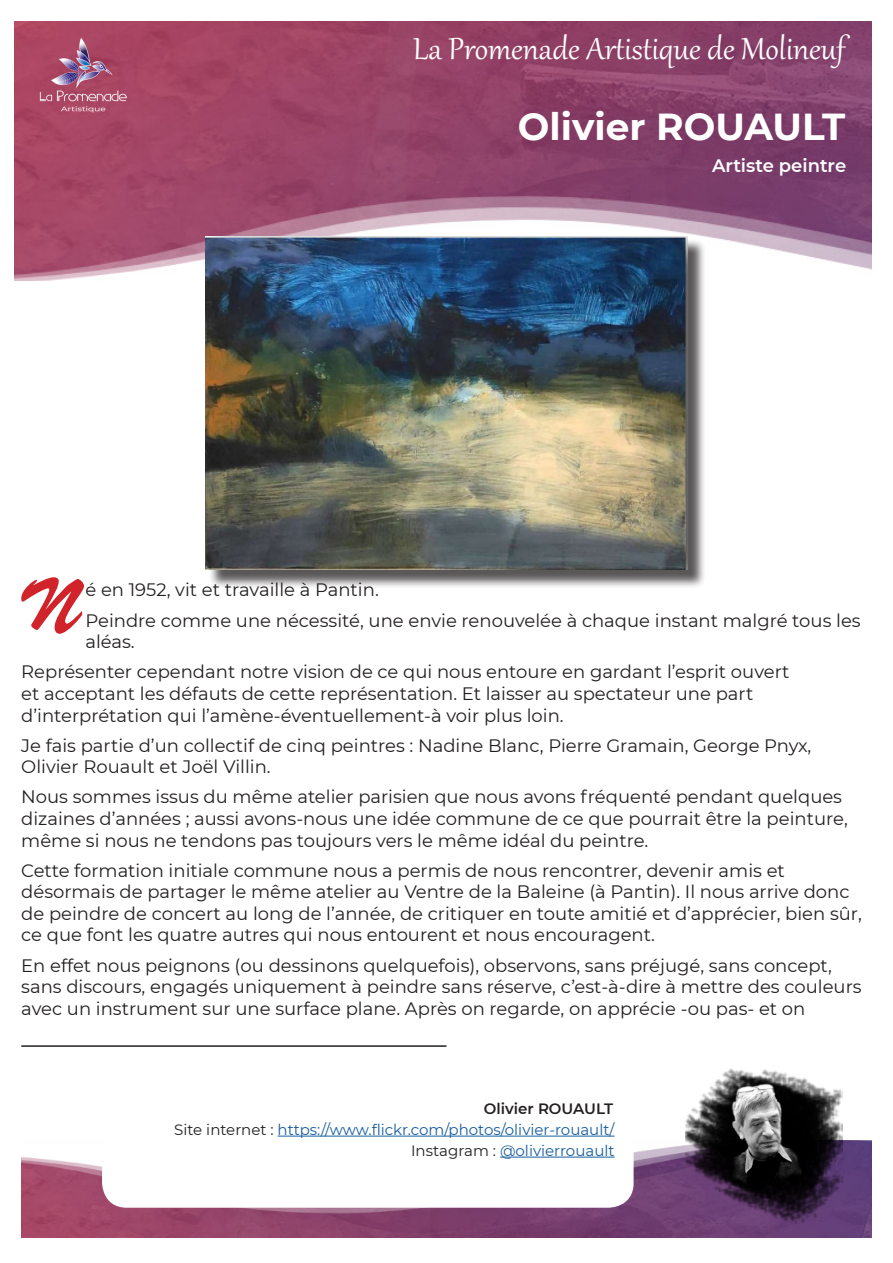
<style>
.page{position:relative;width:893px;height:1263px;background:#fff}
.page>*{position:absolute;margin:0;border:0;box-sizing:border-box;transform-origin:0 0}
.t1{font:74.4px "Brush Script Std";color:#d1232a}
.t2{font:37.5px "Gabriola";color:#fff}
.t3{font:700 37.5px "Montserrat";color:#fff}
.t4{font:18px/21.6px "Montserrat";color:#231f20}
.t5{font:600 18px "Montserrat";color:#fff}
.t6{font:15px "Montserrat";color:#175d9e}
.t7{font:600 15px "Montserrat";color:#231f20}
.s1{color:#231f20}
</style>
<div class="page">
<img style="left:21px;top:1140px;width:851px;height:97px">
<img style="left:686px;top:1068px;width:156px;height:169px">
<img style="left:14px;top:21px;width:858px;height:259px">
<div style="left:208px;top:238px;width:498px;height:350px;background:#231f20;opacity:.75"></div>
<img style="left:206px;top:236px;width:481px;height:334px">
<div style="left:103px;top:1078px;width:530px;height:129px;background:#fff;border-radius:24px"></div>
<hr style="left:278px;top:1136px;width:337px;height:1px;background:#175d9e">
<hr style="left:500px;top:1157px;width:115px;height:1px;background:#175d9e">
<div style="left:102px;top:1077px;width:532px;height:131px;border:2px solid #fff;border-radius:24px"></div>
<img style="left:25px;top:33px;width:116px;height:85px">
<hr style="left:21px;top:1045px;width:425px;height:2px;background:#231f20">
<p class="t2" style="left:413px;top:24px;width:433px">La Promenade Artistique de Molineuf</p>
<p class="t3" style="left:518px;top:99px;width:329px">Olivier ROUAULT</p>
<p class="t5" style="left:712px;top:153px;width:136px">Artiste peintre</p>
<p class="t1" style="left:18px;top:563px;width:64px">N</p>
<p class="t4" style="left:85px;top:579px;width:295px">é en 1952, vit et travaille à Pantin.</p>
<p class="t4" style="left:85px;top:609px;width:777px">Peindre comme une nécessité, une envie renouvelée à chaque instant malgré tous les aléas.</p>
<p class="t4" style="left:21px;top:660px;width:770px">Représenter cependant notre vision de ce qui nous entoure en gardant l’esprit ouvert et acceptant les défauts de cette représentation. Et laisser au spectateur une part d’interprétation qui l’amène-éventuellement-à voir plus loin.</p>
<p class="t4" style="left:21px;top:734px;width:792px">Je fais partie d’un collectif de cinq peintres : Nadine Blanc, Pierre Gramain, George Pnyx,<br>Olivier Rouault et Joël Villin.</p>
<p class="t4" style="left:21px;top:785px;width:828px">Nous sommes issus du même atelier parisien que nous avons fréquenté pendant quelques dizaines d’années ; aussi avons-nous une idée commune de ce que pourrait être la peinture, même si nous ne tendons pas toujours vers le même idéal du peintre.</p>
<p class="t4" style="left:21px;top:859px;width:842px">Cette formation initiale commune nous a permis de nous rencontrer, devenir amis et désormais de partager le même atelier au Ventre de la Baleine (à Pantin). Il nous arrive donc de peindre de concert au long de l’année, de critiquer en toute amitié et d’apprécier, bien sûr, ce que font les quatre autres qui nous entourent et nous encouragent.</p>
<p class="t4" style="left:21px;top:954px;width:842px">En effet nous peignons (ou dessinons quelquefois), observons, sans préjugé, sans concept, sans discours, engagés uniquement à peindre sans réserve, c’est-à-dire à mettre des couleurs avec un instrument sur une surface plane. Après on regarde, on apprécie -ou pas- et on</p>
<p class="t7" style="left:484px;top:1098px;width:131px">Olivier ROUAULT</p>
<p class="t6" style="left:174px;top:1119px;width:442px"><span class="s1">Site internet :</span> https://www.flickr.com/photos/olivier-rouault/</p>
<p class="t6" style="left:411px;top:1140px;width:205px"><span class="s1">Instagram :</span> @olivierrouault</p>
</div>
